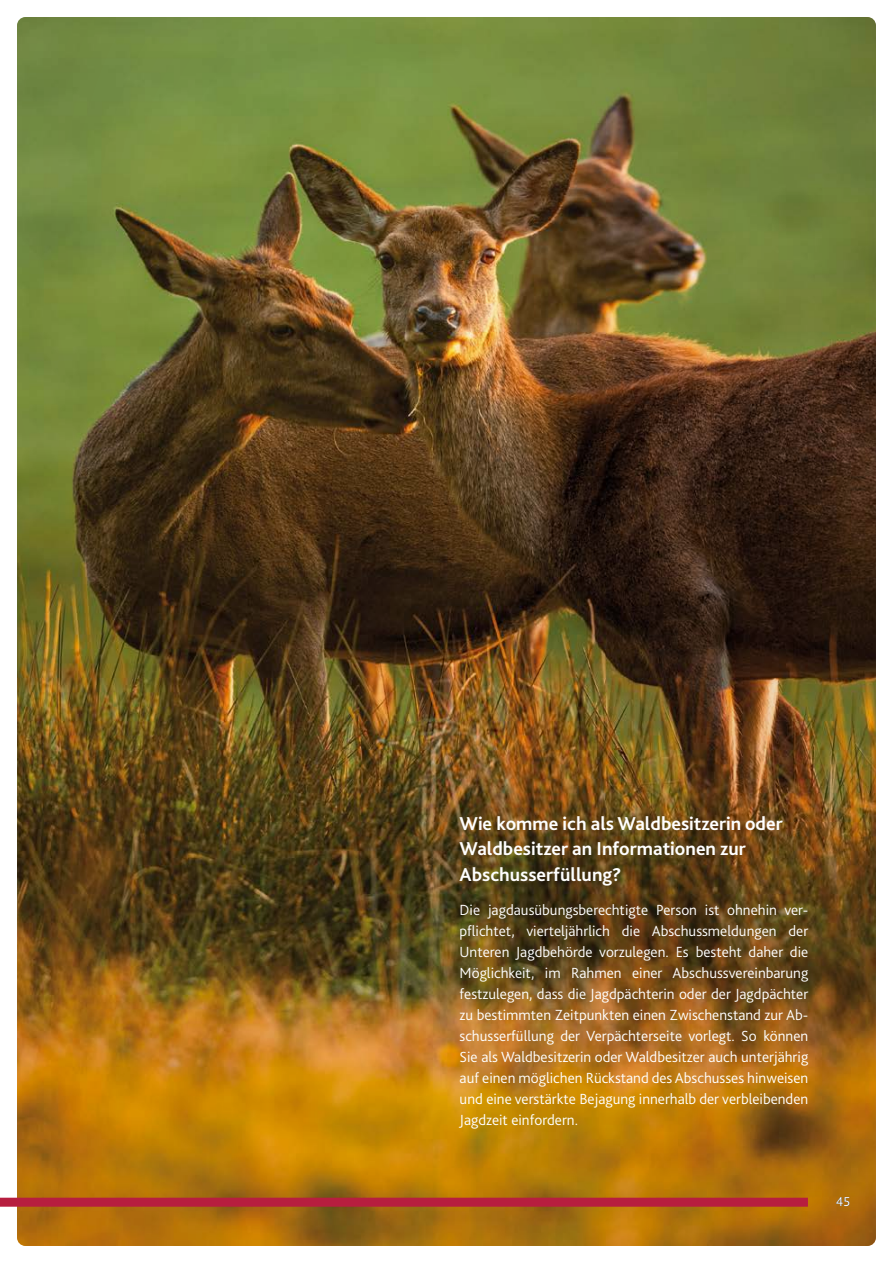
<style>
.page{position:relative;width:893px;height:1263px;background:#fff}
.page>*{position:absolute;margin:0;border:0;box-sizing:border-box;transform-origin:0 0}
.t1{font:700 19.5px/25.5px "Bliss 2";color:#fff}
.t2{font:300 15.3px/21px "Bliss 2";color:#fff;text-align:justify}
.t3{font:13.5px "Bliss 2";color:#fff}
</style>
<div class="page">
<img style="left:17px;top:17px;width:859px;height:1229px">
<div style="left:0;top:1198px;width:808px;height:9px;background:#b71e3f"></div>
<p class="t1" style="left:460px;top:810px;width:325px">Wie komme ich als Waldbesitzerin oder<br>Waldbesitzer an Informationen zur<br>Abschusserfüllung?</p>
<p class="t2" style="left:460px;top:899px;width:350px">Die jagdausübungsberechtigte Person ist ohnehin ver&shy;pflichtet, vierteljährlich die Abschussmeldungen der Unteren Jagdbehörde vorzulegen. Es besteht daher die Möglichkeit, im Rahmen einer Abschussvereinbarung festzulegen, dass die Jagdpächterin oder der Jagdpächter zu bestimmten Zeitpunkten einen Zwischenstand zur Ab&shy;schusserfüllung der Verpächterseite vorlegt. So können Sie als Waldbesitzerin oder Waldbesitzer auch unterjährig auf einen möglichen Rückstand des Abschusses hinweisen und eine verstärkte Bejagung innerhalb der verbleibenden Jagdzeit einfordern.</p>
<p class="t3" style="left:836px;top:1193px;width:16px">45</p>
</div>
